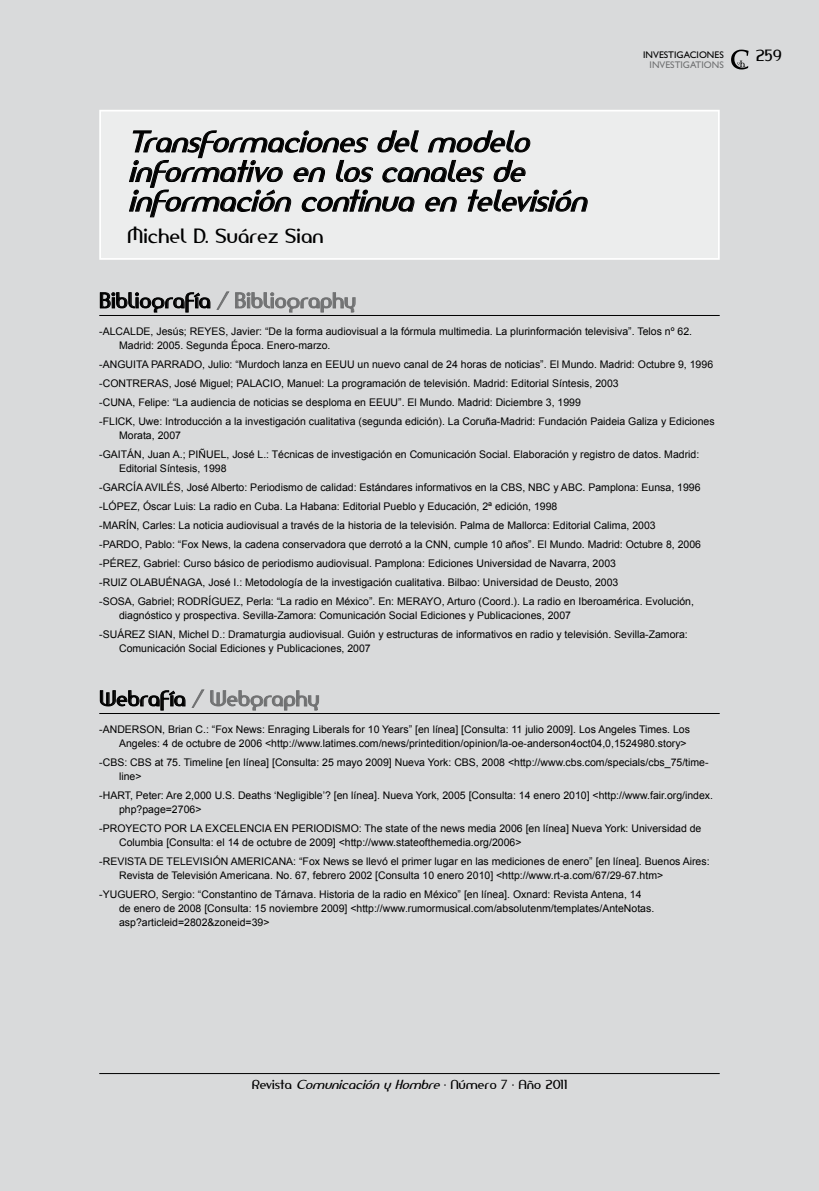
<style>
.page{position:relative;width:819px;height:1191px;background:#d9dadb}
.page>*{position:absolute;margin:0;border:0;box-sizing:border-box;transform-origin:0 0}
.t1{font:italic 28.18px/29.6px "Amerika Sans";color:#000}
.t2{font:20.3px "Amerika Sans";color:#707172}
.t3{font:19.25px "Amerika Sans";color:#000}
.t4{font:15.22px "Amerika Sans";color:#000}
.t5{font:12.25px "Amerika Sans";color:#000}
.t6{font:10.5px/18.9px "Arial";color:#000}
.t7{font:9.62px "Gill Sans";color:#000}
.t8{font:9.62px "Gill Sans";color:#707172}
.s1{color:#000}
.s2{font-style:italic}
</style>
<div class="page">
<hr style="left:99px;top:1073px;width:620px;height:1px;background:#000">
<svg style="left:731px;top:50px;width:17px;height:19px"></svg>
<div style="left:99px;top:110px;width:620px;height:150px;background:#eceded;border:2px solid #fff"></div>
<svg style="left:129px;top:130px;width:459px;height:88px"></svg>
<svg style="left:100px;top:291px;width:256px;height:22px"></svg>
<hr style="left:99px;top:315px;width:620px;height:1px;background:#000">
<svg style="left:99px;top:689px;width:220px;height:22px"></svg>
<hr style="left:99px;top:713px;width:620px;height:1px;background:#000">
<h1 class="t1" style="left:127px;top:127px;width:469px">Transformacionesdelmodelo informativoenloscanalesde informacióncontinuaentelevisión</h1>
<h3 class="t3" style="left:127px;top:224px;width:198px">Michel D. Suárez Sian</h3>
<h2 class="t2" style="left:99px;top:288px;width:258px"><span class="s1">Bibliografía</span> / Bibliography</h2>
<p class="t7" style="left:643px;top:50px;width:82px">INVESTIGACIONES</p>
<h3 class="t4" style="left:755px;top:45px;width:27px">259</h3>
<p class="t8" style="left:649px;top:59px;width:76px">INVESTIGATIONS</p>
<p class="t6" style="left:119px;top:324px;width:574px;line-height:14px;text-indent:-20px">-ALCALDE, Jesús; REYES, Javier: “De la forma audiovisual a la fórmula multimedia. La plurinformación televisiva”. Telos nº 62.<br>Madrid: 2005. Segunda Época. Enero-marzo.</p>
<p class="t6" style="left:99px;top:355px;width:617px">-ANGUITA PARRADO, Julio: “Murdoch lanza en EEUU un nuevo canal de 24 horas de noticias”. El Mundo. Madrid: Octubre 9, 1996 -CONTRERAS, José Miguel; PALACIO, Manuel: La programación de televisión. Madrid: Editorial Síntesis, 2003<br>-CUNA, Felipe: “La audiencia de noticias se desploma en EEUU”. El Mundo. Madrid: Diciembre 3, 1999<br>-FLICK, Uwe: Introducción a la investigación cualitativa (segunda edición). La Coruña-Madrid: Fundación Paideia Galiza y Ediciones</p>
<p class="t6" style="left:99px;top:426px;width:601px;text-indent:20px">Morata, 2007<br>-GAITÁN, Juan A.; PIÑUEL, José L.: Técnicas de investigación en Comunicación Social. Elaboración y registro de datos. Madrid:</p>
<p class="t6" style="left:99px;top:459px;width:603px;text-indent:20px">Editorial Síntesis, 1998<br>-GARCÍA AVILÉS, José Alberto: Periodismo de calidad: Estándares informativos en la CBS, NBC y ABC. Pamplona: Eunsa, 1996 -LÓPEZ, Óscar Luis: La radio en Cuba. La Habana: Editorial Pueblo y Educación, 2ª edición, 1998<br>-MARÍN, Carles: La noticia audiovisual a través de la historia de la televisión. Palma de Mallorca: Editorial Calima, 2003 -PARDO, Pablo: “Fox News, la cadena conservadora que derrotó a la CNN, cumple 10 años”. El Mundo. Madrid: Octubre 8, 2006 -PÉREZ, Gabriel: Curso básico de periodismo audiovisual. Pamplona: Ediciones Universidad de Navarra, 2003<br>-RUIZ OLABUÉNAGA, José I.: Metodología de la investigación cualitativa. Bilbao: Universidad de Deusto, 2003<br>-SOSA, Gabriel; RODRÍGUEZ, Perla: “La radio en México”. En: MERAYO, Arturo (Coord.). La radio en Iberoamérica. Evolución,</p>
<p class="t6" style="left:99px;top:606px;width:590px;text-indent:20px">diagnóstico y prospectiva. Sevilla-Zamora: Comunicación Social Ediciones y Publicaciones, 2007<br>-SUÁREZ SIAN, Michel D.: Dramaturgia audiovisual. Guión y estructuras de informativos en radio y televisión. Sevilla-Zamora:</p>
<p class="t6" style="left:119px;top:638px;width:253px">Comunicación Social Ediciones y Publicaciones, 2007</p>
<h2 class="t2" style="left:99px;top:685px;width:221px"><span class="s1">Webrafía</span> / Webgraphy</h2>
<p class="t6" style="left:119px;top:722px;width:572px;line-height:14px;text-indent:-20px">-ANDERSON, Brian C.: “Fox News: Enraging Liberals for 10 Years” [en línea] [Consulta: 11 julio 2009]. Los Angeles Times. Los<br>Angeles: 4 de octubre de 2006 &lt;http://www.latimes.com/news/printedition/opinion/la-oe-anderson4oct04,0,1524980.story&gt;</p>
<p class="t6" style="left:119px;top:755px;width:591px;line-height:14px;text-indent:-20px">-CBS: CBS at 75. Timeline [en línea] [Consulta: 25 mayo 2009] Nueva York: CBS, 2008 &lt;http://www.cbs.com/specials/cbs_75/time&shy;line&gt;</p>
<p class="t6" style="left:119px;top:788px;width:595px;line-height:14px;text-indent:-20px">-HART, Peter: Are 2,000 U.S. Deaths ‘Negligible’? [en línea]. Nueva York, 2005 [Consulta: 14 enero 2010] &lt;http://www.fair.org/index. php?page=2706&gt;</p>
<p class="t6" style="left:119px;top:821px;width:584px;line-height:14px;text-indent:-20px">-PROYECTO POR LA EXCELENCIA EN PERIODISMO: The state of the news media 2006 [en línea] Nueva York: Universidad de<br>Columbia [Consulta: el 14 de octubre de 2009] &lt;http://www.stateofthemedia.org/2006&gt;</p>
<p class="t6" style="left:119px;top:854px;width:592px;line-height:14px;text-indent:-20px">-REVISTA DE TELEVISIÓN AMERICANA: “Fox News se llevó el primer lugar en las mediciones de enero” [en línea]. Buenos Aires:<br>Revista de Televisión Americana. No. 67, febrero 2002 [Consulta 10 enero 2010] &lt;http://www.rt-a.com/67/29-67.htm&gt;</p>
<p class="t6" style="left:119px;top:887px;width:536px;line-height:14px;text-indent:-20px">-YUGUERO, Sergio: “Constantino de Tárnava. Historia de la radio en México” [en línea]. Oxnard: Revista Antena, 14 de enero de 2008 [Consulta: 15 noviembre 2009] &lt;http://www.rumormusical.com/absolutenm/templates/AnteNotas. asp?articleid=2802&amp;zoneid=39&gt;</p>
<p class="t5" style="left:252px;top:1076px;width:317px">R ev i s t a <span class="s2">ComunicaciónyHombre</span>· N ú m e r o 7 · A ñ o 2 01 1</p>
</div>
